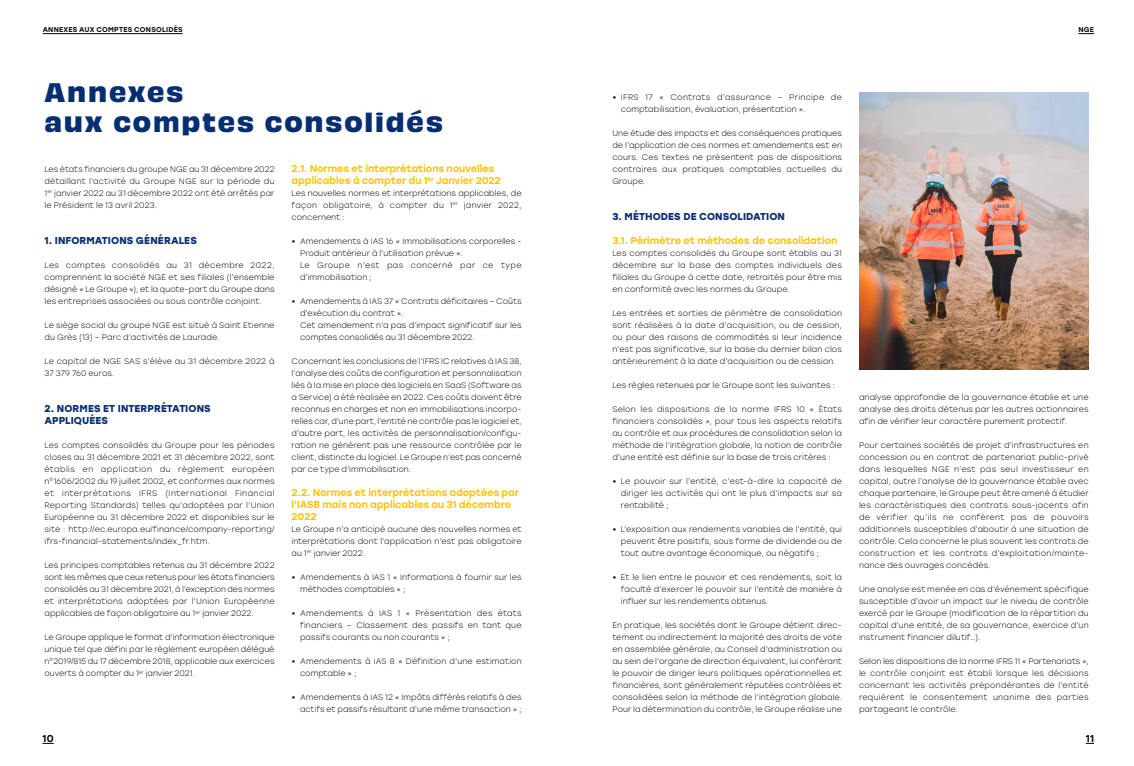
<style>
.page{position:relative;width:1134px;height:766px;background:#fff}
.page>*{position:absolute;margin:0;border:0;box-sizing:border-box;transform-origin:0 0}
.t1{font:25px/30px "Obviously Variable None";letter-spacing:.075em;color:#082e72}
.t2{font:500 10px/12px "Stolzl";letter-spacing:-.01em;color:#fcc500}
.t3{font:700 10px/12px "Stolzl";letter-spacing:.01em;color:#082e72}
.t4{font:500 10px "Stolzl";color:#000}
.t5{font:300 8px/12px "Stolzl";letter-spacing:.01em;color:#000;text-align:justify}
.t6{font:500 7px "Stolzl";letter-spacing:.035em;color:#000}
.s1{font-size:9px}
</style>
<div class="page">
<img style="left:860px;top:92px;width:229px;height:277px">
<svg style="left:1078px;top:33px;width:16px;height:1px"></svg>
<hr style="left:43px;top:33px;width:140px;height:1px;background:#000">
<p class="t6" style="left:43px;top:24px;width:141px">ANNEXES AUX COMPTES CONSOLIDÉS</p>
<p class="t6" style="left:1078px;top:24px;width:17px">NGE</p>
<h1 class="t1" style="left:45px;top:77px;width:400px">Annexes<br>aux comptes consolidés</h1>
<p class="t5" style="left:45px;top:163px;width:232px">Les états financiers du groupe NGE au 31 décembre 2022 détaillant l’activité du Groupe NGE sur la période du 1<sup>er</sup> janvier 2022 au 31 décembre 2022 ont été arrêtés par le Président le 13 avril 2023.</p>
<p class="t3" style="left:45px;top:234px;width:154px">1. INFORMATIONS GÉNÉRALES</p>
<p class="t5" style="left:45px;top:259px;width:232px">Les comptes consolidés au 31 décembre 2022, comprennent la société NGE et ses filiales (l’ensemble désigné « Le Groupe »), et la quote-part du Groupe dans les entreprises associées ou sous contrôle conjoint.</p>
<p class="t5" style="left:45px;top:319px;width:232px">Le siège social du groupe NGE est situé à Saint Etienne du Grès (13) – Parc d’activités de Laurade.</p>
<p class="t5" style="left:45px;top:355px;width:232px">Le capital de NGE SAS s’élève au 31 décembre 2022 à<br>37 379 760 euros.</p>
<p class="t3" style="left:45px;top:402px;width:168px">2. NORMES ET INTERPRÉTATIONS<br>APPLIQUÉES</p>
<p class="t5" style="left:45px;top:439px;width:232px">Les comptes consolidés du Groupe pour les périodes closes au 31 décembre 2021 et 31 décembre 2022, sont établis en application du règlement européen n°1606/2002 du 19 juillet 2002, et conformes aux normes et interprétations IFRS (International Financial Reporting Standards) telles qu’adoptées par l’Union Européenne au 31 décembre 2022 et disponibles sur le site : http://ec.europa.eu/finance/company-reporting/ ifrs-financial-statements/index_fr.htm.</p>
<p class="t5" style="left:45px;top:559px;width:232px">Les principes comptables retenus au 31 décembre 2022 sont les mêmes que ceux retenus pour les états financiers consolidés au 31 décembre 2021, à l’exception des normes et interprétations adoptées par l’Union Européenne applicables de façon obligatoire au 1<sup>er</sup> janvier 2022.</p>
<p class="t5" style="left:45px;top:631px;width:232px">Le Groupe applique le format d’information électronique unique tel que défini par le règlement européen délégué n°2019/815 du 17 décembre 2018, applicable aux exercices ouverts à compter du 1<sup>er</sup> janvier 2021.</p>
<p class="t2" style="left:292px;top:162px;width:211px">2.1. Normes et interprétations nouvelles applicables à compter du 1<sup>er</sup> Janvier 2022</p>
<p class="t5" style="left:292px;top:187px;width:232px">Les nouvelles normes et interprétations applicables, de façon obligatoire, à compter du 1<sup>er</sup> janvier 2022, concernent :</p>
<p class="t5" style="left:300px;top:235px;width:223px;text-align:left;text-indent:-9px"><span class="s1">•</span> Amendements à IAS 16 « Immobilisations corporelles - Produit antérieur à l’utilisation prévue ».<br>Le Groupe n’est pas concerné par ce type d’immobilisation ;</p>
<p class="t5" style="left:300px;top:295px;width:223px;text-align:left;text-indent:-9px"><span class="s1">•</span> Amendements à IAS 37 « Contrats déficitaires – Coûts d’exécution du contrat ».<br>Cet amendement n’a pas d’impact significatif sur les comptes consolidés au 31 décembre 2022.</p>
<p class="t5" style="left:292px;top:355px;width:232px">Concernant les conclusions de l’IFRS IC relatives à IAS 38, l’analyse des coûts de configuration et personnalisation liés à la mise en place des logiciels en SaaS (Software as a Service) a été réalisée en 2022. Ces coûts doivent être reconnus en charges et non en immobilisations incorpo&shy;relles car, d’une part, l’entité ne contrôle pas le logiciel et, d’autre part, les activités de personnalisation/configu&shy;ration ne génèrent pas une ressource contrôlée par le client, distincte du logiciel. Le Groupe n’est pas concerné par ce type d’immobilisation.</p>
<p class="t2" style="left:292px;top:486px;width:229px">2.2. Normes et interprétations adoptées par l’IASB mais non applicables au 31 décembre<br>2022</p>
<p class="t5" style="left:292px;top:523px;width:232px">Le Groupe n’a anticipé aucune des nouvelles normes et interprétations dont l’application n’est pas obligatoire au 1<sup>er</sup> janvier 2022.</p>
<p class="t5" style="left:300px;top:571px;width:223px;text-indent:-9px"><span class="s1">•</span> Amendements à IAS 1 « Informations à fournir sur les méthodes comptables » ;</p>
<p class="t5" style="left:300px;top:607px;width:223px;text-indent:-9px"><span class="s1">•</span> Amendements à IAS 1 « Présentation des états financiers – Classement des passifs en tant que passifs courants ou non courants » ;</p>
<p class="t5" style="left:300px;top:655px;width:223px;text-indent:-9px"><span class="s1">•</span> Amendements à IAS 8 « Définition d’une estimation comptable » ;</p>
<p class="t5" style="left:292px;top:691px;width:232px;text-align:right"><span class="s1">•</span> Amendements à IAS 12 « Impôts différés relatifs à des actifs et passifs résultant d’une même transaction » ;</p>
<p class="t5" style="left:621px;top:91px;width:223px;text-indent:-9px"><span class="s1">•</span> IFRS 17 « Contrats d’assurance – Principe de comptabilisation, évaluation, présentation ».</p>
<p class="t5" style="left:612px;top:127px;width:231px">Une étude des impacts et des conséquences pratiques de l’application de ces normes et amendements est en cours. Ces textes ne présentent pas de dispositions contraires aux pratiques comptables actuelles du Groupe.</p>
<p class="t3" style="left:612px;top:210px;width:174px">3. MÉTHODES DE CONSOLIDATION</p>
<p class="t2" style="left:612px;top:234px;width:226px">3.1. Périmètre et méthodes de consolidation</p>
<p class="t5" style="left:612px;top:247px;width:231px">Les comptes consolidés du Groupe sont établis au 31 décembre sur la base des comptes individuels des filiales du Groupe à cette date, retraités pour être mis en conformité avec les normes du Groupe.</p>
<p class="t5" style="left:612px;top:307px;width:231px">Les entrées et sorties de périmètre de consolidation sont réalisées à la date d’acquisition, ou de cession, ou pour des raisons de commodités si leur incidence n’est pas significative, sur la base du dernier bilan clos antérieurement à la date d’acquisition ou de cession.</p>
<p class="t5" style="left:612px;top:379px;width:224px">Les règles retenues par le Groupe sont les suivantes :</p>
<p class="t5" style="left:612px;top:403px;width:231px">Selon les dispositions de la norme IFRS 10 « États financiers consolidés », pour tous les aspects relatifs au contrôle et aux procédures de consolidation selon la méthode de l’intégration globale, la notion de contrôle d’une entité est définie sur la base de trois critères :</p>
<p class="t5" style="left:621px;top:475px;width:223px;text-indent:-9px"><span class="s1">•</span> Le pouvoir sur l’entité, c’est-à-dire la capacité de diriger les activités qui ont le plus d’impacts sur sa rentabilité ;</p>
<p class="t5" style="left:621px;top:523px;width:223px;text-indent:-9px"><span class="s1">•</span> L’exposition aux rendements variables de l’entité, qui peuvent être positifs, sous forme de dividende ou de tout autre avantage économique, ou négatifs ;</p>
<p class="t5" style="left:621px;top:571px;width:223px;text-indent:-9px"><span class="s1">•</span> Et le lien entre le pouvoir et ces rendements, soit la faculté d’exercer le pouvoir sur l’entité de manière à influer sur les rendements obtenus.</p>
<p class="t5" style="left:612px;top:619px;width:231px">En pratique, les sociétés dont le Groupe détient direc&shy;tement ou indirectement la majorité des droits de vote en assemblée générale, au Conseil d’administration ou au sein de l’organe de direction équivalent, lui conférant le pouvoir de diriger leurs politiques opérationnelles et financières, sont généralement réputées contrôlées et consolidées selon la méthode de l’intégration globale.<br>Pour la détermination du contrôle, le Groupe réalise une</p>
<p class="t5" style="left:859px;top:391px;width:231px">analyse approfondie de la gouvernance établie et une analyse des droits détenus par les autres actionnaires afin de vérifier leur caractère purement protectif.</p>
<p class="t5" style="left:859px;top:439px;width:231px">Pour certaines sociétés de projet d’infrastructures en concession ou en contrat de partenariat public-privé dans lesquelles NGE n’est pas seul investisseur en capital, outre l’analyse de la gouvernance établie avec chaque partenaire, le Groupe peut être amené à étudier les caractéristiques des contrats sous-jacents afin de vérifier qu’ils ne confèrent pas de pouvoirs additionnels susceptibles d’aboutir à une situation de contrôle. Cela concerne le plus souvent les contrats de construction et les contrats d’exploitation/mainte&shy;nance des ouvrages concédés.</p>
<p class="t5" style="left:859px;top:583px;width:231px">Une analyse est menée en cas d’événement spécifique susceptible d’avoir un impact sur le niveau de contrôle exercé par le Groupe (modification de la répartition du capital d’une entité, de sa gouvernance, exercice d’un instrument financier dilutif…).</p>
<p class="t5" style="left:859px;top:655px;width:231px">Selon les dispositions de la norme IFRS 11 « Partenariats », le contrôle conjoint est établi lorsque les décisions concernant les activités prépondérantes de l’entité requièrent le consentement unanime des parties partageant le contrôle.</p>
<p class="t4" style="left:43px;top:731px;width:13px">10</p>
<p class="t4" style="left:1086px;top:731px;width:10px">11</p>
</div>
